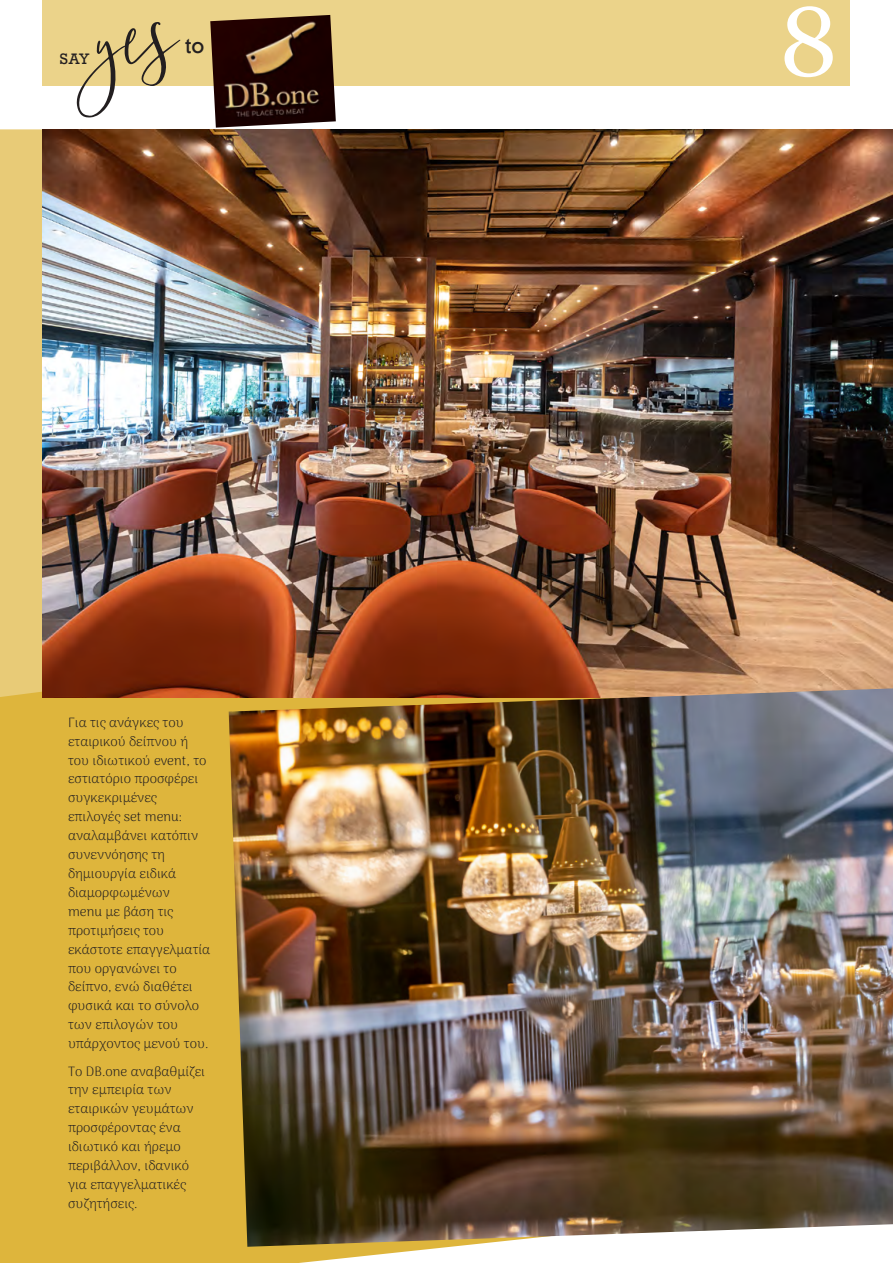
<style>
.page{position:relative;width:893px;height:1263px;background:#fff}
.page>*{position:absolute;margin:0;border:0;box-sizing:border-box;transform-origin:0 0}
.t1{font:97.5px "Georgia";color:#fff}
.t2{font:21px "Rockwell";color:#231f20}
.t3{font:14.25px "Rockwell";color:#231f20}
.t4{font:100 13.5px/18.9px "Arima";color:#231f20}
</style>
<div class="page">
<div style="left:0;top:697px;width:448px;height:566px;background:#deb53c"></div>
<div style="left:43px;top:0;width:807px;height:85px;background:#ebd38a"></div>
<svg style="left:77px;top:22px;width:103px;height:96px"></svg>
<img style="left:210px;top:15px;width:126px;height:113px">
<div style="left:0;top:130px;width:43px;height:567px;background:#e8cb77"></div>
<img style="left:43px;top:130px;width:850px;height:567px">
<img style="left:229px;top:688px;width:664px;height:559px">
<p class="t3" style="left:60px;top:50px;width:32px">SAY</p>
<h2 class="t2" style="left:185px;top:33px;width:21px">to</h2>
<p class="t4" style="left:68px;top:713px;width:144px">Για τις ανάγκες του εταιρικού δείπνου ή του ιδιωτικού event, το εστιατόριο προσφέρει συγκεκριμένες επιλογές set menu: αναλαμβάνει κατόπιν συνεννόησης τη δημιουργία ειδικά διαμορφωμένων<br>menu με βάση τις προτιμήσεις του εκάστοτε επαγγελματία που οργανώνει το δείπνο, ενώ διαθέτει φυσικά και το σύνολο των επιλογών του υπάρχοντος μενού του.</p>
<p class="t4" style="left:68px;top:1061px;width:138px">Το DB.one αναβαθμίζει την εμπειρία των εταιρικών γευμάτων προσφέροντας ένα ιδιωτικό και ήρεμο περιβάλλον, ιδανικό για επαγγελματικές συζητήσεις.</p>
<h1 class="t1" style="left:780px;top:-29px;width:60px">8</h1>
</div>
